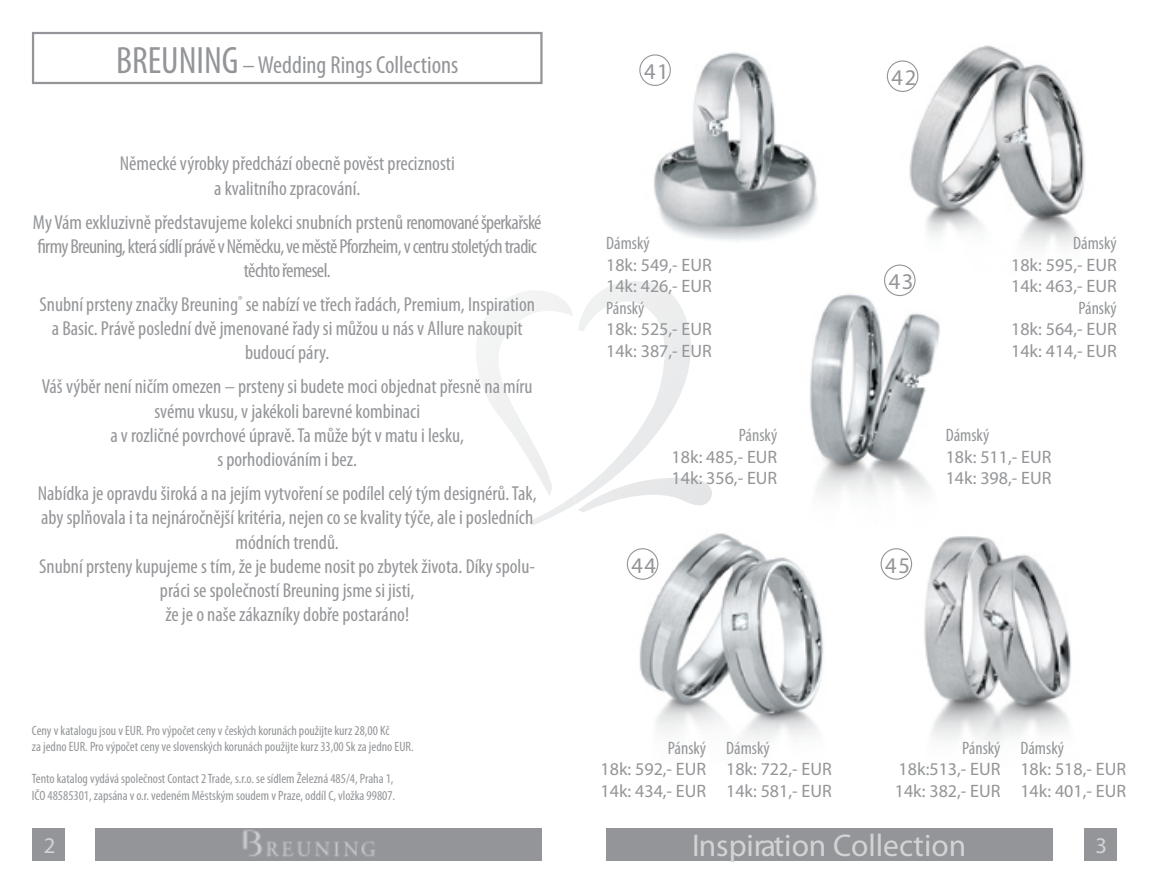
<style>
.page{position:relative;width:1149px;height:893px;background:#fff}
.page>*{position:absolute;margin:0;border:0;box-sizing:border-box;transform-origin:0 0}
.t1{font:31.5px "Myriad Pro";color:#d1d3d4}
.t2{font:condensed 24.75px "Myriad Pro";color:#939598}
.t3{font:22.5px "Myriad Pro";letter-spacing:.07em;color:#939598}
.t4{font:22.5px "Myriad Pro";color:#d1d3d4}
.t5{font:condensed 20.25px/24.3px "Myriad Pro";color:#939598;text-align:center}
.t6{font:condensed 20.25px/24.3px "Myriad Pro";letter-spacing:-.03em;color:#939598;text-align:center}
.t7{font:18px/21.6px "Myriad Pro";color:#939598}
.t8{font:condensed 18px "Myriad Pro";color:#939598}
.t9{font:condensed 13.5px/16.2px "Myriad Pro";color:#939598}
.s1{font-size:38.25px}
</style>
<div class="page">
<div style="left:95px;top:828px;width:446px;height:33px;background:#939598"></div>
<div style="left:33px;top:828px;width:32px;height:33px;background:#939598"></div>
<div style="left:606px;top:828px;width:446px;height:33px;background:#939598"></div>
<div style="left:1083px;top:828px;width:33px;height:33px;background:#939598"></div>
<img style="left:243px;top:829px;width:132px;height:28px">
<img style="left:641px;top:52px;width:177px;height:189px">
<img style="left:887px;top:45px;width:198px;height:226px">
<img style="left:628px;top:533px;width:443px;height:210px">
<img style="left:810px;top:271px;width:130px;height:223px">
<svg style="left:476px;top:281px;width:236px;height:244px"></svg>
<div style="left:32px;top:32px;width:510px;height:52px;border:2px solid #939598"></div>
<div style="left:883px;top:265px;width:32px;height:31px;border:1px solid #939598;border-radius:50%"></div>
<div style="left:639px;top:54px;width:31px;height:32px;border:1px solid #939598;border-radius:50%"></div>
<div style="left:886px;top:60px;width:32px;height:32px;border:1px solid #939598;border-radius:50%"></div>
<div style="left:626px;top:548px;width:32px;height:32px;border:1px solid #939598;border-radius:50%"></div>
<div style="left:880px;top:548px;width:31px;height:32px;border:1px solid #939598;border-radius:50%"></div>
<p class="t2" style="left:116px;top:52px;width:343px"><span class="s1">BREUNING</span> – Wedding Rings Collections</p>
<p class="t5" style="left:120px;top:152px;width:336px">Německé výrobky předchází obecně pověst preciznosti a kvalitního zpracování.</p>
<p class="t6" style="left:33px;top:210px;width:510px">My Vám exkluzivně představujeme kolekci snubních prstenů renomované šperkařské firmy Breuning, která sídlí právě v Něměcku, ve městě Pforzheim, v centru stoletých tradic těchto řemesel.</p>
<p class="t5" style="left:39px;top:292px;width:497px">Snubní prsteny značky Breuning<sup>®</sup> se nabízí ve třech řadách, Premium, Inspiration a Basic. Právě poslední dvě jmenované řady si můžou u nás v Allure nakoupit budoucí páry.</p>
<p class="t5" style="left:42px;top:375px;width:492px">Váš výběr není ničím omezen – prsteny si budete moci objednat přesně na míru svému vkusu, v jakékoli barevné kombinaci<br>a v rozličné povrchové úpravě. Ta může být v matu i lesku,<br>s porhodiováním i bez.</p>
<p class="t5" style="left:38px;top:481px;width:500px">Nabídka je opravdu široká a na jejím vytvoření se podílel celý tým designérů. Tak, aby splňovala i ta nejnáročnější kritéria, nejen co se kvality týče, ale i posledních módních trendů.<br>Snubní prsteny kupujeme s tím, že je budeme nosit po zbytek života. Díky spolu&shy;práci se společností Breuning jsme si jisti,<br>že je o naše zákazníky dobře postaráno!</p>
<p class="t9" style="left:32px;top:722px;width:383px">Ceny v katalogu jsou v EUR. Pro výpočet ceny v českých korunách použijte kurz 28,00 Kč<br>za jedno EUR. Pro výpočet ceny ve slovenských korunách použijte kurz 33,00 Sk za jedno EUR.</p>
<p class="t9" style="left:32px;top:771px;width:365px">Tento katalog vydává společnost Contact 2 Trade, s.r.o. se sídlem Železná 485/4, Praha 1,<br>IČO 48585301, zapsána v o.r. vedeném Městským soudem v Praze, oddíl C, vložka 99807.</p>
<p class="t3" style="left:644px;top:59px;width:26px">41</p>
<p class="t3" style="left:891px;top:65px;width:26px">42</p>
<p class="t8" style="left:606px;top:233px;width:45px">Dámský</p>
<p class="t7" style="left:606px;top:254px;width:107px">18k: 549,- EUR<br>14k: 426,- EUR</p>
<p class="t8" style="left:606px;top:298px;width:40px">Pánský</p>
<p class="t7" style="left:606px;top:319px;width:107px">18k: 525,- EUR<br>14k: 387,- EUR</p>
<p class="t8" style="left:738px;top:425px;width:40px">Pánský</p>
<p class="t7" style="left:671px;top:446px;width:107px">18k: 485,- EUR<br>14k: 356,- EUR</p>
<p class="t3" style="left:888px;top:269px;width:26px">43</p>
<p class="t3" style="left:631px;top:553px;width:26px">44</p>
<p class="t3" style="left:885px;top:553px;width:26px">45</p>
<p class="t8" style="left:1072px;top:233px;width:45px">Dámský</p>
<p class="t7" style="left:1010px;top:254px;width:107px">18k: 595,- EUR<br>14k: 463,- EUR</p>
<p class="t8" style="left:1077px;top:298px;width:40px">Pánský</p>
<p class="t7" style="left:1010px;top:319px;width:107px">18k: 564,- EUR<br>14k: 414,- EUR</p>
<p class="t8" style="left:945px;top:425px;width:45px">Dámský</p>
<p class="t7" style="left:945px;top:446px;width:107px">18k: 511,- EUR<br>14k: 398,- EUR</p>
<p class="t8" style="left:667px;top:738px;width:40px">Pánský</p>
<p class="t7" style="left:600px;top:759px;width:107px">18k: 592,- EUR<br>14k: 434,- EUR</p>
<p class="t8" style="left:725px;top:738px;width:45px">Dámský</p>
<p class="t7" style="left:725px;top:759px;width:107px">18k: 722,- EUR<br>14k: 581,- EUR</p>
<p class="t8" style="left:961px;top:738px;width:40px">Pánský</p>
<p class="t7" style="left:894px;top:759px;width:107px">18k:513,- EUR<br>14k: 382,- EUR</p>
<p class="t8" style="left:1020px;top:738px;width:45px">Dámský</p>
<p class="t7" style="left:1020px;top:759px;width:107px">18k: 518,- EUR<br>14k: 401,- EUR</p>
<p class="t4" style="left:44px;top:833px;width:13px">2</p>
<h1 class="t1" style="left:692px;top:828px;width:275px">Inspiration Collection</h1>
<p class="t4" style="left:1095px;top:833px;width:13px">3</p>
</div>
